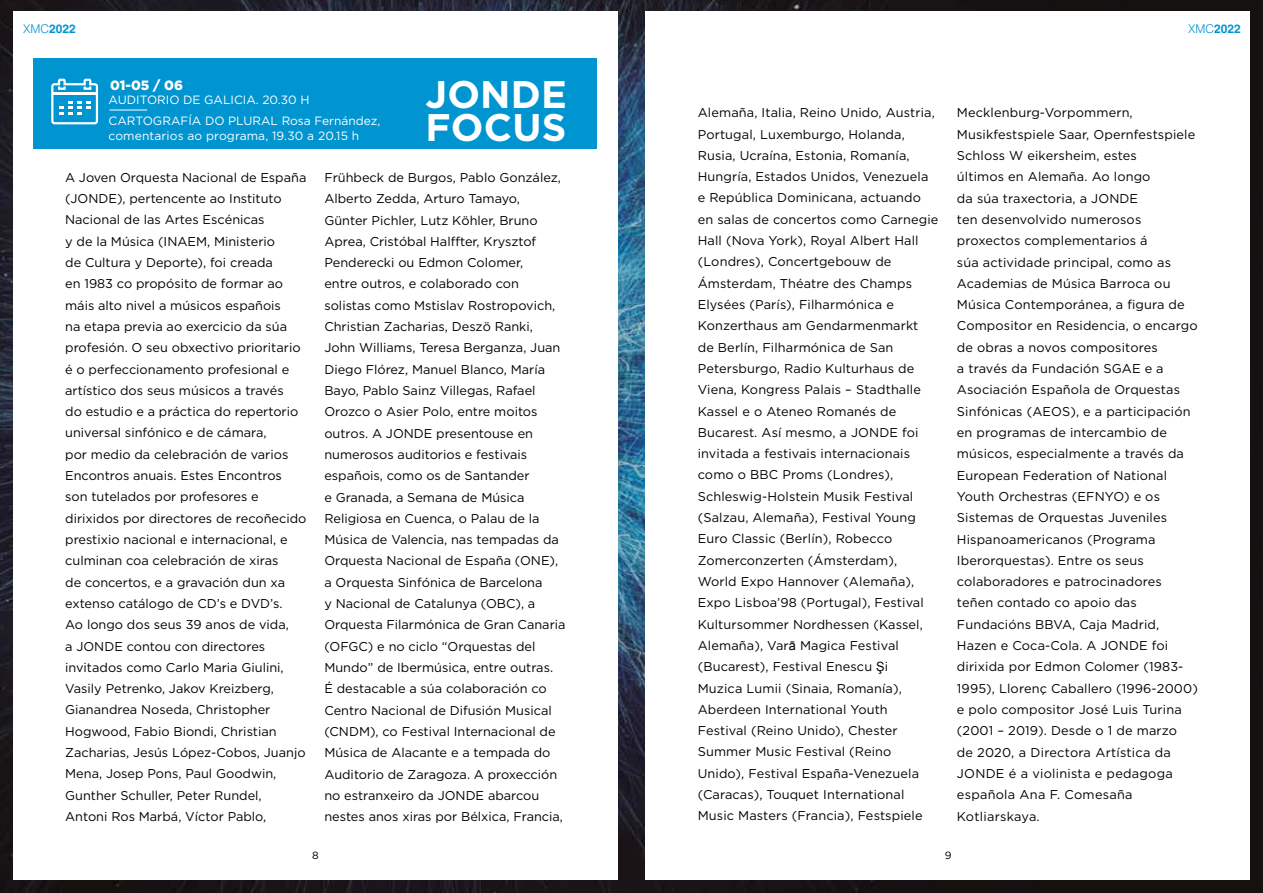
<style>
.page{position:relative;width:1263px;height:893px;background:#fff}
.page>*{position:absolute;margin:0;border:0;box-sizing:border-box;transform-origin:0 0}
.t1{font:700 38.4px/33px "Gotham HTF";letter-spacing:.005em;color:#fff}
.t2{font:900 13.5px "Gotham HTF";color:#fff}
.t3{font:12.75px/21.3px "Gotham HTF";color:#000}
.t4{font:12px/21.8px "Gotham";color:#fff}
.t5{font:700 12px "Helvetica LT Std";color:#0094d0}
.t6{font:10.5px "Gotham HTF";color:#000}
.s1{font-family:"Helvetica";font-weight:300}
.s2{font-family:"Arial"}
</style>
<div class="page">
<img style="left:0;top:0;width:1263px;height:893px">
<div style="left:13px;top:11px;width:604px;height:869px;background:#fff"></div>
<div style="left:646px;top:11px;width:604px;height:869px;background:#fff"></div>
<div style="left:34px;top:58px;width:563px;height:91px;background:#0094d0"></div>
<svg style="left:51px;top:79px;width:47px;height:45px"></svg>
<hr style="left:109px;top:110px;width:38px;height:1px;background:#fff">
<p class="t5" style="left:23px;top:21px;width:54px"><span class="s1">XMC</span>2022</p>
<p class="t5" style="left:1188px;top:21px;width:54px"><span class="s1">XMC</span>2022</p>
<p class="t2" style="left:110px;top:77px;width:74px">01-05 / 06</p>
<p class="t4" style="left:109px;top:88px;width:273px">AUDITORIO DE GALICIA. 20.30 H<br>CARTOGRAFÍA DO PLURAL Rosa Fernández,</p>
<p class="t4" style="left:109px;top:125px;width:252px">comentarios ao programa, 19.30 a 20.15 h</p>
<h1 class="t1" style="left:425px;top:77px;width:143px">JONDE<br>FOCUS</h1>
<p class="t3" style="left:65px;top:166px;width:243px">A Joven Orquesta Nacional de España (JONDE), pertencente ao Instituto Nacional de las Artes Escénicas<br>y de la Música (INAEM, Ministerio<br>de Cultura y Deporte), foi creada<br>en 1983 co propósito de formar ao máis alto nivel a músicos españois<br>na etapa previa ao exercicio da súa profesión. O seu obxectivo prioritario é o perfeccionamento profesional e artístico dos seus músicos a través<br>do estudio e a práctica do repertorio universal sinfónico e de cámara,<br>por medio da celebración de varios Encontros anuais. Estes Encontros son tutelados por profesores e dirixidos por directores de recoñecido prestixio nacional e internacional, e culminan coa celebración de xiras<br>de concertos, e a gravación dun xa extenso catálogo de CD’s e DVD’s.<br>Ao longo dos seus 39 anos de vida,<br>a JONDE contou con directores invitados como Carlo Maria Giulini, Vasily Petrenko, Jakov Kreizberg, Gianandrea Noseda, Christopher Hogwood, Fabio Biondi, Christian Zacharias, Jesús López-Cobos, Juanjo Mena, Josep Pons, Paul Goodwin, Gunther Schuller, Peter Rundel, Antoni Ros Marbá, Víctor Pablo,</p>
<p class="t3" style="left:324px;top:167px;width:243px">Frühbeck de Burgos, Pablo González, Alberto Zedda, Arturo Tamayo, Günter Pichler, Lutz Köhler, Bruno Aprea, Cristóbal Halffter, Krysztof Penderecki ou Edmon Colomer,<br>entre outros, e colaborado con solistas como Mstislav Rostropovich, Christian Zacharias, Deszö Ranki, John Williams, Teresa Berganza, Juan Diego Flórez, Manuel Blanco, María Bayo, Pablo Sainz Villegas, Rafael Orozco o Asier Polo, entre moitos outros. A JONDE presentouse en numerosos auditorios e festivais españois, como os de Santander<br>e Granada, a Semana de Música Religiosa en Cuenca, o Palau de la Música de Valencia, nas tempadas da Orquesta Nacional de España (ONE), a Orquesta Sinfónica de Barcelona<br>y Nacional de Catalunya (OBC), a Orquesta Filarmónica de Gran Canaria (OFGC) e no ciclo “Orquestas del Mundo” de Ibermúsica, entre outras.<br>É destacable a súa colaboración co Centro Nacional de Difusión Musical (CNDM), co Festival Internacional de Música de Alacante e a tempada do Auditorio de Zaragoza. A proxección no estranxeiro da JONDE abarcou nestes anos xiras por Bélxica, Francia,</p>
<p class="t3" style="left:698px;top:102px;width:242px">Alemaña, Italia, Reino Unido, Austria, Portugal, Luxemburgo, Holanda, Rusia, Ucraína, Estonia, Romanía, Hungría, Estados Unidos, Venezuela e República Dominicana, actuando en salas de concertos como Carnegie Hall (Nova York), Royal Albert Hall (Londres), Concertgebouw de Ámsterdam, Théatre des Champs Elysées (París), Filharmónica e Konzerthaus am Gendarmenmarkt<br>de Berlín, Filharmónica de San Petersburgo, Radio Kulturhaus de Viena, Kongress Palais – Stadthalle Kassel e o Ateneo Romanés de Bucarest. Así mesmo, a JONDE foi invitada a festivais internacionais como o BBC Proms (Londres), Schleswig-Holstein Musik Festival (Salzau, Alemaña), Festival Young Euro Classic (Berlín), Robecco Zomerconzerten (Ámsterdam), World Expo Hannover (Alemaña), Expo Lisboa’98 (Portugal), Festival Kultursommer Nordhessen (Kassel, Alemaña), Var<span class="s2">ā</span> Magica Festival (Bucarest), Festival Enescu <span class="s2">Ş</span>i<br>Muzica Lumii (Sinaia, Romanía), Aberdeen International Youth Festival (Reino Unido), Chester Summer Music Festival (Reino Unido), Festival España-Venezuela (Caracas), Touquet International Music Masters (Francia), Festspiele</p>
<p class="t3" style="left:957px;top:102px;width:243px">Mecklenburg-Vorpommern,<br>Musikfestspiele Saar, Opernfestspiele<br>Schloss W eikersheim, estes<br>últimos en Alemaña. Ao longo<br>da súa traxectoria, a JONDE<br>ten desenvolvido numerosos proxectos complementarios á<br>súa actividade principal, como as<br>Academias de Música Barroca ou<br>Música Contemporánea, a figura de<br>Compositor en Residencia, o encargo de obras a novos compositores<br>a través da Fundación SGAE e a<br>Asociación Española de Orquestas<br>Sinfónicas (AEOS), e a participación en programas de intercambio de músicos, especialmente a través da<br>European Federation of National<br>Youth Orchestras (EFNYO) e os<br>Sistemas de Orquestas Juveniles<br>Hispanoamericanos (Programa<br>Iberorquestas). Entre os seus colaboradores e patrocinadores teñen contado co apoio das<br>Fundacións BBVA, Caja Madrid,<br>Hazen e Coca-Cola. A JONDE foi dirixida por Edmon Colomer (1983-<br>1995), Llorenç Caballero (1996-2000) e polo compositor José Luis Turina (2001 – 2019). Desde o 1 de marzo<br>de 2020, a Directora Artística da<br>JONDE é a violinista e pedagoga española Ana F. Comesaña<br>Kotliarskaya.</p>
<p class="t6" style="left:312px;top:850px;width:8px">8</p>
<p class="t6" style="left:945px;top:850px;width:8px">9</p>
</div>
